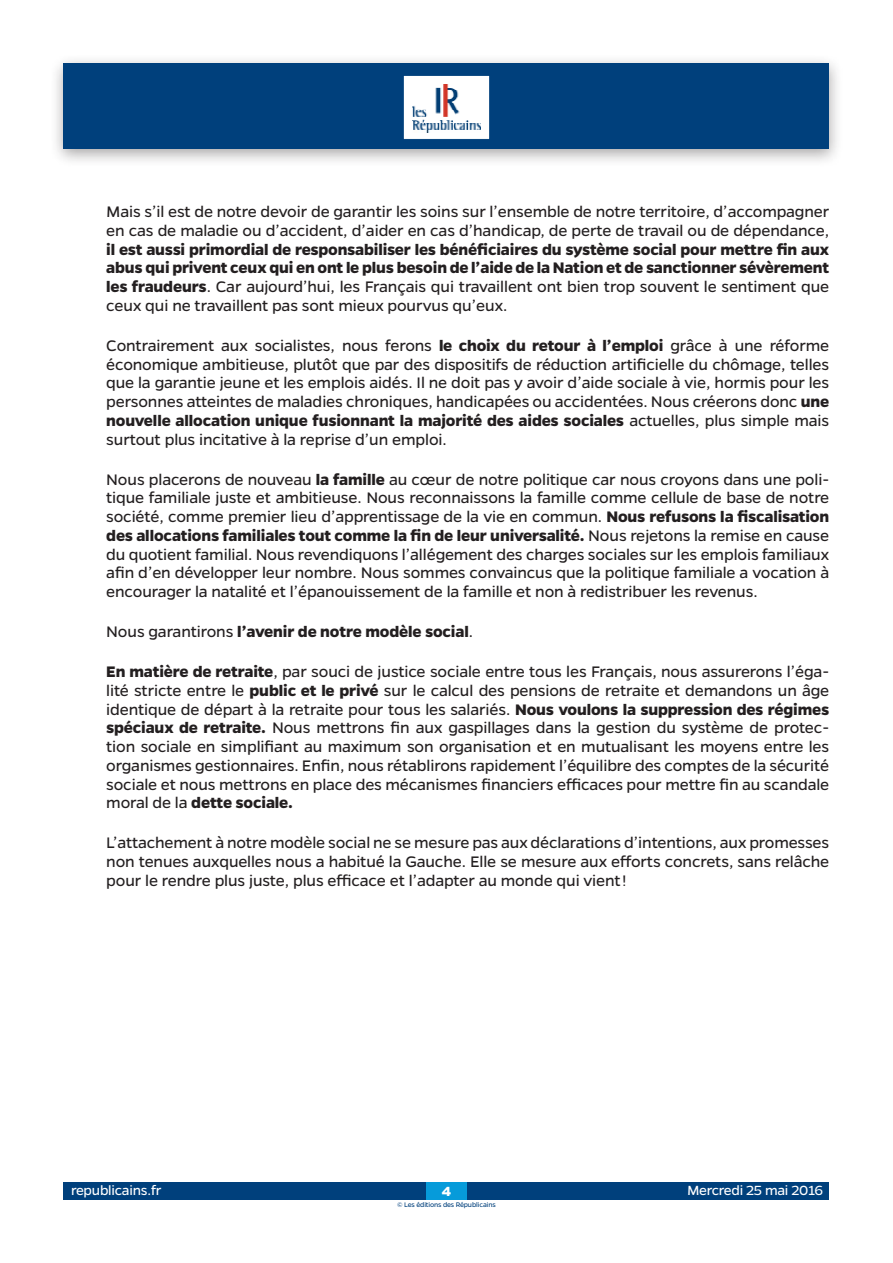
<style>
.page{position:relative;width:893px;height:1263px;background:#fff}
.page>*{position:absolute;margin:0;border:0;box-sizing:border-box;transform-origin:0 0}
.t1{font:17.25px/18.8px "Gentona";letter-spacing:-.01em;color:#231f20;text-align:justify}
.t2{font:700 17.25px/18.8px "Gentona";letter-spacing:-.01em;color:#231f20;text-align:justify}
.t3{font:15px "Gentona";letter-spacing:-.015em;color:#fff}
.t4{font:700 15px "Gentona";color:#fff}
.t5{font:7.5px "Gentona";letter-spacing:-.015em;color:#00407c}
.s1{font-weight:400}
.s2{font-weight:700}
</style>
<div class="page">
<div style="left:49px;top:54px;width:794px;height:113px;background:#231f20;opacity:.4"></div>
<div style="left:64px;top:64px;width:765px;height:85px;background:#00407c"></div>
<div style="left:64px;top:1182px;width:765px;height:17px;background:#00407c"></div>
<div style="left:403px;top:75px;width:87px;height:64px;background:#fff"></div>
<img style="left:412px;top:84px;width:69px;height:48px">
<div style="left:403px;top:75px;width:87px;height:65px;border:1px solid #00407c"></div>
<div style="left:426px;top:1182px;width:41px;height:17px;background:#069bda"></div>
<p class="t1" style="left:106px;top:202px;width:724px">Mais s’il est de notre devoir de garantir les soins sur l’ensemble de notre territoire, d’accompagner en cas de maladie ou d’accident, d’aider en cas d’handicap, de perte de travail ou de dépendance,</p>
<p class="t2" style="left:106px;top:239px;width:724px">il est aussi primordial de responsabiliser les bénéficiaires du système social pour mettre fin aux abus qui privent ceux qui en ont le plus besoin de l’aide de la Nation et de sanctionner sévèrement les fraudeurs<span class="s1">. Car aujourd’hui, les Français qui travaillent ont bien trop souvent le sentiment que ceux qui ne travaillent pas sont mieux pourvus qu’eux.</span></p>
<p class="t1" style="left:106px;top:336px;width:724px">Contrairement aux socialistes, nous ferons <span class="s2">le choix du retour à l’emploi</span> grâce à une réforme économique ambitieuse, plutôt que par des dispositifs de réduction artificielle du chômage, telles que la garantie jeune et les emplois aidés. Il ne doit pas y avoir d’aide sociale à vie, hormis pour les personnes atteintes de maladies chroniques, handicapées ou accidentées. Nous créerons donc <span class="s2">une nouvelle allocation unique fusionnant la majorité des aides sociales</span> actuelles, plus simple mais surtout plus incitative à la reprise d’un emploi.</p>
<p class="t1" style="left:106px;top:470px;width:724px">Nous placerons de nouveau <span class="s2">la famille</span> au cœur de notre politique car nous croyons dans une poli&shy;tique familiale juste et ambitieuse. Nous reconnaissons la famille comme cellule de base de notre société, comme premier lieu d’apprentissage de la vie en commun. <span class="s2">Nous refusons la fiscalisation des allocations familiales tout comme la fin de leur universalité.</span> Nous rejetons la remise en cause du quotient familial. Nous revendiquons l’allégement des charges sociales sur les emplois familiaux afin d’en développer leur nombre. Nous sommes convaincus que la politique familiale a vocation à encourager la natalité et l’épanouissement de la famille et non à redistribuer les revenus.</p>
<p class="t2" style="left:106px;top:622px;width:368px"><span class="s1">Nous garantirons</span> l’avenir de notre modèle social<span class="s1">.</span></p>
<p class="t1" style="left:106px;top:662px;width:724px"><span class="s2">En matière de retraite</span>, par souci de justice sociale entre tous les Français, nous assurerons l’éga&shy;lité stricte entre le <span class="s2">public et le privé</span> sur le calcul des pensions de retraite et demandons un âge identique de départ à la retraite pour tous les salariés. <span class="s2">Nous voulons la suppression des régimes spéciaux de retraite.</span> Nous mettrons fin aux gaspillages dans la gestion du système de protec&shy;tion sociale en simplifiant au maximum son organisation et en mutualisant les moyens entre les organismes gestionnaires. Enfin, nous rétablirons rapidement l’équilibre des comptes de la sécurité sociale et nous mettrons en place des mécanismes financiers efficaces pour mettre fin au scandale moral de la <span class="s2">dette sociale.</span></p>
<p class="t1" style="left:106px;top:833px;width:724px">L’attachement à notre modèle social ne se mesure pas aux déclarations d’intentions, aux promesses non tenues auxquelles nous a habitué la Gauche. Elle se mesure aux efforts concrets, sans relâche pour le rendre plus juste, plus efficace et l’adapter au monde qui vient !</p>
<p class="t3" style="left:71px;top:1182px;width:92px">republicains.fr</p>
<p class="t3" style="left:687px;top:1182px;width:137px">Mercredi 25 mai 2016</p>
<p class="t5" style="left:397px;top:1201px;width:100px">© Les éditions des Républicains</p>
<p class="t4" style="left:442px;top:1183px;width:11px">4</p>
</div>
